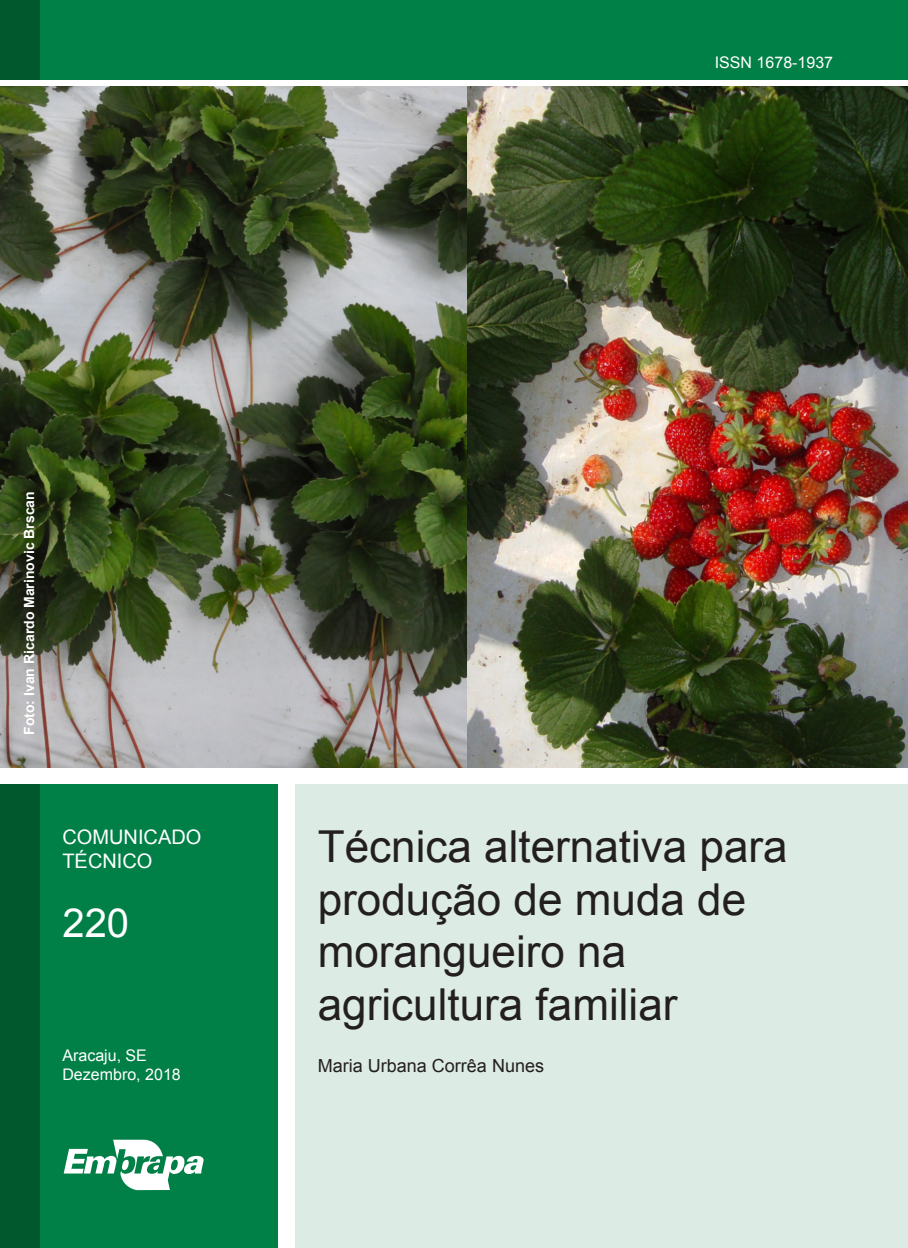
<style>
.page{position:relative;width:908px;height:1248px;background:#fff}
.page>*{position:absolute;margin:0;border:0;box-sizing:border-box;transform-origin:0 0}
.t1{font:44px/52.8px "Arial";color:#231f20}
.t2{font:40px "Arial";color:#fff}
.t3{font:20px/24px "Arial";color:#fff}
.t4{font:18px "Arial";color:#231f20}
.t5{font:16px/19.2px "Arial";color:#fff}
.t6{font:700 14px "Arial";color:#fff}
</style>
<div class="page">
<img style="left:0;top:87px;width:907px;height:680px">
<div style="left:0;top:784px;width:277px;height:463px;background:#007f46"></div>
<div style="left:295px;top:784px;width:612px;height:463px;background:#dcebe3"></div>
<div style="left:0;top:784px;width:40px;height:463px;background:#00582c"></div>
<div style="left:0;top:0;width:907px;height:79px;background:#007f46"></div>
<svg style="left:64px;top:1139px;width:140px;height:50px"></svg>
<div style="left:0;top:0;width:40px;height:79px;background:#00582c"></div>
<p class="t5" style="left:714px;top:53px;width:120px">ISSN 1678-1937</p>
<p class="t6" style="left:20px;top:734px;width:245px;rotate:-90deg">Foto: Ivan Ricardo Marinovic Brscan</p>
<p class="t3" style="left:62px;top:825px;width:140px">COMUNICADO<br>TÉCNICO</p>
<p class="t2" style="left:62px;top:896px;width:68px">220</p>
<p class="t1" style="left:317px;top:820px;width:471px">Técnica alternativa para produção de muda de morangueiro na agricultura familiar</p>
<p class="t5" style="left:62px;top:1045px;width:120px">Aracaju, SE<br>Dezembro, 2018</p>
<p class="t4" style="left:317px;top:1053px;width:228px">Maria Urbana Corrêa Nunes</p>
</div>
